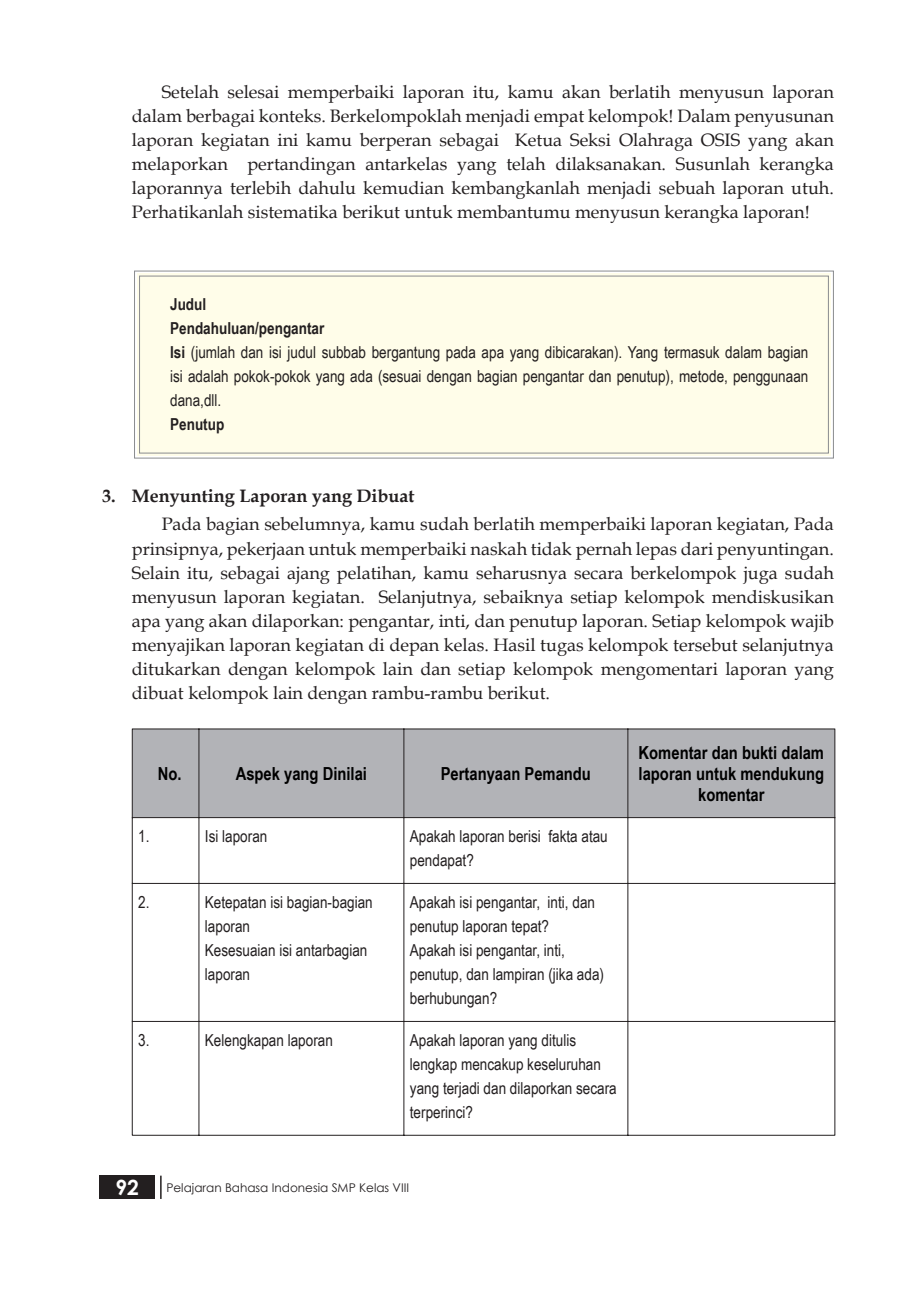
<style>
.page{position:relative;width:919px;height:1289px;background:#fff}
.page>*{position:absolute;margin:0;border:0;box-sizing:border-box;transform-origin:0 0}
.t1{font:700 21px "Century Gothic";color:#fff}
.isi_2{font:18px/24px "Book Antiqua";color:#231f20;text-align:justify}
.Isi{font:700 18px/21px "Arial Narrow";color:#000;text-align:center}
.sub_sub_bab{font:700 18px "Book Antiqua";color:#231f20}
.Isi-2{font:16.5px/24px "Arial Narrow";color:#231f20}
.rubrikasi{font:16.5px/24px "Arial Narrow";color:#231f20;text-align:justify}
.rubrikasi-2{font:700 16.5px "Arial Narrow";color:#231f20}
.t2{font:12px "Century Gothic";color:#231f20}
.s1{font-weight:700}
</style>
<div class="page">
<div style="left:99px;top:1175px;width:55px;height:23px;background:#231f20"></div>
<hr style="left:160px;top:1175px;width:2px;height:23px;background:#231f20">
<div style="left:134px;top:270px;width:700px;height:189px;background:#fffde9"></div>
<div style="left:139px;top:275px;width:689px;height:178px;border:1px solid #8a8c8f"></div>
<div style="left:133px;top:729px;width:701px;height:88px;background:#b2b3b7"></div>
<hr style="left:132px;top:728px;width:66px;height:1px;background:#231f20">
<hr style="left:132px;top:729px;width:1px;height:88px;background:#231f20">
<hr style="left:199px;top:728px;width:204px;height:1px;background:#231f20">
<hr style="left:198px;top:728px;width:1px;height:89px;background:#231f20">
<hr style="left:404px;top:728px;width:223px;height:1px;background:#231f20">
<hr style="left:403px;top:728px;width:1px;height:89px;background:#231f20">
<hr style="left:628px;top:728px;width:207px;height:1px;background:#231f20">
<hr style="left:627px;top:728px;width:1px;height:89px;background:#231f20">
<hr style="left:834px;top:729px;width:1px;height:88px;background:#231f20">
<hr style="left:132px;top:817px;width:67px;height:1px;background:#231f20">
<hr style="left:132px;top:818px;width:1px;height:65px;background:#231f20">
<hr style="left:199px;top:817px;width:205px;height:1px;background:#231f20">
<hr style="left:198px;top:818px;width:1px;height:65px;background:#231f20">
<hr style="left:404px;top:817px;width:224px;height:1px;background:#231f20">
<hr style="left:403px;top:818px;width:1px;height:65px;background:#231f20">
<hr style="left:628px;top:817px;width:207px;height:1px;background:#231f20">
<hr style="left:627px;top:818px;width:1px;height:65px;background:#231f20">
<hr style="left:834px;top:818px;width:1px;height:65px;background:#231f20">
<hr style="left:132px;top:883px;width:67px;height:1px;background:#231f20">
<hr style="left:132px;top:883px;width:1px;height:138px;background:#231f20">
<hr style="left:199px;top:883px;width:205px;height:1px;background:#231f20">
<hr style="left:198px;top:883px;width:1px;height:138px;background:#231f20">
<hr style="left:404px;top:883px;width:224px;height:1px;background:#231f20">
<hr style="left:403px;top:883px;width:1px;height:138px;background:#231f20">
<hr style="left:628px;top:883px;width:207px;height:1px;background:#231f20">
<hr style="left:627px;top:883px;width:1px;height:138px;background:#231f20">
<hr style="left:834px;top:883px;width:1px;height:138px;background:#231f20">
<hr style="left:132px;top:1021px;width:67px;height:1px;background:#231f20">
<hr style="left:132px;top:1021px;width:1px;height:113px;background:#231f20">
<hr style="left:199px;top:1021px;width:205px;height:1px;background:#231f20">
<hr style="left:198px;top:1021px;width:1px;height:114px;background:#231f20">
<hr style="left:404px;top:1021px;width:224px;height:1px;background:#231f20">
<hr style="left:403px;top:1021px;width:1px;height:114px;background:#231f20">
<hr style="left:628px;top:1021px;width:207px;height:1px;background:#231f20">
<hr style="left:627px;top:1021px;width:1px;height:114px;background:#231f20">
<hr style="left:834px;top:1021px;width:1px;height:113px;background:#231f20">
<hr style="left:132px;top:1134px;width:66px;height:1px;background:#231f20">
<hr style="left:199px;top:1134px;width:204px;height:1px;background:#231f20">
<hr style="left:404px;top:1134px;width:223px;height:1px;background:#231f20">
<hr style="left:628px;top:1134px;width:207px;height:1px;background:#231f20">
<p class="isi_2" style="left:132px;top:80px;width:703px;text-indent:30px">Setelah selesai memperbaiki laporan itu, kamu akan berlatih menyusun laporan dalam berbagai konteks. Berkelompoklah menjadi empat kelompok! Dalam penyusunan laporan kegiatan ini kamu berperan sebagai Ketua Seksi Olahraga OSIS yang akan melaporkan pertandingan antarkelas yang telah dilaksanakan. Susunlah kerangka laporannya terlebih dahulu kemudian kembangkanlah menjadi sebuah laporan utuh.<br>Perhatikanlah sistematika berikut untuk membantumu menyusun kerangka laporan!</p>
<p class="rubrikasi-2" style="left:170px;top:291px;width:38px">Judul</p>
<p class="rubrikasi-2" style="left:170px;top:315px;width:156px">Pendahuluan/pengantar</p>
<p class="rubrikasi" style="left:170px;top:339px;width:639px"><span class="s1">Isi</span> (jumlah dan isi judul subbab bergantung pada apa yang dibicarakan). Yang termasuk dalam bagian isi adalah pokok-pokok yang ada (sesuai dengan bagian pengantar dan penutup), metode, penggunaan dana,dll.</p>
<p class="rubrikasi-2" style="left:170px;top:411px;width:56px">Penutup</p>
<p class="sub_sub_bab" style="left:102px;top:484px;width:314px">3. Menyunting Laporan yang Dibuat</p>
<p class="isi_2" style="left:132px;top:512px;width:703px;text-indent:30px">Pada bagian sebelumnya, kamu sudah berlatih memperbaiki laporan kegiatan, Pada prinsipnya, pekerjaan untuk memperbaiki naskah tidak pernah lepas dari penyuntingan.<br>Selain itu, sebagai ajang pelatihan, kamu seharusnya secara berkelompok juga sudah menyusun laporan kegiatan. Selanjutnya, sebaiknya setiap kelompok mendiskusikan apa yang akan dilaporkan: pengantar, inti, dan penutup laporan. Setiap kelompok wajib menyajikan laporan kegiatan di depan kelas. Hasil tugas kelompok tersebut selanjutnya ditukarkan dengan kelompok lain dan setiap kelompok mengomentari laporan yang dibuat kelompok lain dengan rambu-rambu berikut.</p>
<p class="Isi" style="left:158px;top:761px;width:25px">No.</p>
<p class="Isi" style="left:236px;top:761px;width:133px">Aspek yang Dinilai</p>
<p class="Isi" style="left:441px;top:761px;width:152px">Pertanyaan Pemandu</p>
<p class="Isi-2" style="left:138px;top:824px;width:13px">1.</p>
<p class="Isi-2" style="left:205px;top:824px;width:64px">Isi laporan</p>
<p class="Isi-2" style="left:410px;top:824px;width:199px">Apakah laporan berisi fakta atau pendapat?</p>
<p class="Isi-2" style="left:138px;top:889px;width:13px">2.</p>
<p class="Isi-2" style="left:205px;top:889px;width:169px">Ketepatan isi bagian-bagian laporan</p>
<p class="Isi-2" style="left:205px;top:937px;width:164px">Kesesuaian isi antarbagian laporan</p>
<p class="Isi-2" style="left:410px;top:889px;width:187px">Apakah isi pengantar, inti, dan penutup laporan tepat?</p>
<p class="Isi-2" style="left:410px;top:937px;width:196px">Apakah isi pengantar, inti, penutup, dan lampiran (jika ada) berhubungan?</p>
<p class="Isi-2" style="left:138px;top:1027px;width:13px">3.</p>
<p class="Isi-2" style="left:205px;top:1027px;width:129px">Kelengkapan laporan</p>
<p class="Isi-2" style="left:410px;top:1027px;width:208px">Apakah laporan yang ditulis lengkap mencakup keseluruhan yang terjadi dan dilaporkan secara terperinci?</p>
<p class="t1" style="left:115px;top:1171px;width:25px">92</p>
<p class="t2" style="left:166px;top:1178px;width:244px">Pelajaran Bahasa Indonesia SMP Kelas VIII</p>
<p class="Isi" style="left:638px;top:740px;width:187px">Komentar dan bukti dalam laporan untuk mendukung komentar</p>
</div>
